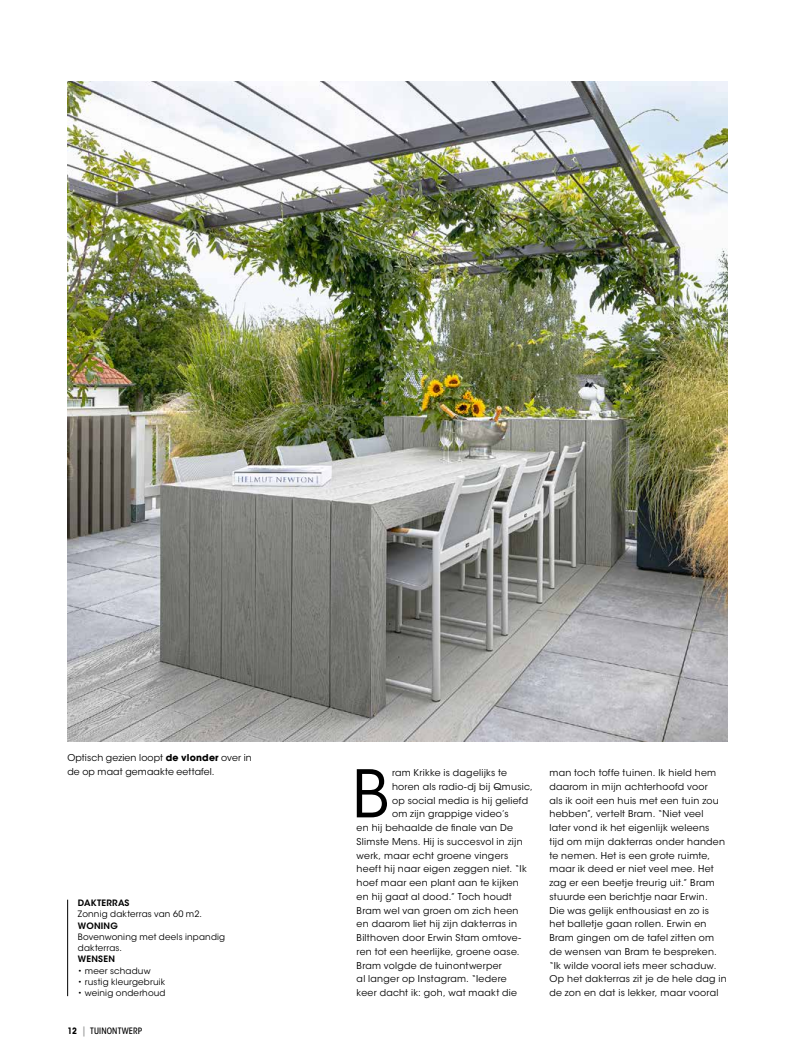
<style>
.page{position:relative;width:808px;height:1063px;background:#fff}
.page>*{position:absolute;margin:0;border:0;box-sizing:border-box;transform-origin:0 0}
.t1{font:65.12px "ITC Avant Garde Std";color:#000}
.t2{font:9.38px/13.8px "ITC Avant Garde Std";letter-spacing:.03em;color:#000}
.t3{font:8.75px/11.2px "ITC Avant Garde Std";letter-spacing:.02em;color:#000}
.t4{font:600 8.75px "ITC Avant Garde Std";letter-spacing:.03em;color:#000}
.t5{font:500 condensed 8.75px "ITC Avant Garde Std";letter-spacing:.015em;color:#000}
.s1{font-weight:700}
.s2{font-weight:700;font-style:italic;color:#9c9d9d}
</style>
<div class="page">
<hr style="left:67px;top:900px;width:1px;height:96px;background:#000">
<img style="left:67px;top:81px;width:660px;height:660px">
<p class="t2" style="left:67px;top:751px;width:186px">Optisch gezien loopt <span class="s1">de vlonder</span> over in de op maat gemaakte eettafel.</p>
<p class="t4" style="left:78px;top:897px;width:53px">DAKTERRAS</p>
<p class="t3" style="left:78px;top:909px;width:126px">Zonnig dakterras van 60 m2.</p>
<p class="t4" style="left:78px;top:920px;width:41px">WONING</p>
<p class="t3" style="left:78px;top:931px;width:149px">Bovenwoning met deels inpandig dakterras.</p>
<p class="t4" style="left:78px;top:954px;width:39px">WENSEN</p>
<p class="t3" style="left:78px;top:965px;width:74px">• meer schaduw</p>
<p class="t3" style="left:78px;top:976px;width:89px">• rustig kleurgebruik</p>
<p class="t3" style="left:78px;top:987px;width:89px">• weinig onderhoud</p>
<p class="t5" style="left:67px;top:1025px;width:76px"><span class="s1">12</span> <span class="s2">|</span> TUINONTWERP</p>
<h1 class="t1" style="left:352px;top:754px;width:39px">B</h1>
<p class="t2" style="left:392px;top:766px;width:117px">ram Krikke is dagelijks te</p>
<p class="t2" style="left:392px;top:780px;width:142px">horen als radio-dj bij Qmusic,</p>
<p class="t2" style="left:392px;top:793px;width:138px">op social media is hij geliefd</p>
<p class="t2" style="left:392px;top:807px;width:118px">om zijn grappige video’s</p>
<p class="t2" style="left:357px;top:821px;width:158px">en hij behaalde de finale van De</p>
<p class="t2" style="left:357px;top:835px;width:167px">Slimste Mens. Hij is succesvol in zijn</p>
<p class="t2" style="left:357px;top:848px;width:153px">werk, maar echt groene vingers</p>
<p class="t2" style="left:357px;top:862px;width:172px">heeft hij naar eigen zeggen niet. “Ik</p>
<p class="t2" style="left:357px;top:876px;width:164px">hoef maar een plant aan te kijken</p>
<p class="t2" style="left:357px;top:890px;width:157px">en hij gaat al dood.” Toch houdt</p>
<p class="t2" style="left:357px;top:904px;width:163px">Bram wel van groen om zich heen</p>
<p class="t2" style="left:357px;top:917px;width:162px">en daarom liet hij zijn dakterras in</p>
<p class="t2" style="left:357px;top:931px;width:166px">Bilthoven door Erwin Stam omtove-</p>
<p class="t2" style="left:357px;top:945px;width:164px">ren tot een heerlijke, groene oase.</p>
<p class="t2" style="left:357px;top:959px;width:147px">Bram volgde de tuinontwerper</p>
<p class="t2" style="left:357px;top:972px;width:151px">al langer op Instagram. “Iedere</p>
<p class="t2" style="left:357px;top:986px;width:162px">keer dacht ik: goh, wat maakt die</p>
<p class="t2" style="left:549px;top:766px;width:179px">man toch toffe tuinen. Ik hield hem daarom in mijn achterhoofd voor<br>als ik ooit een huis met een tuin zou hebben”, vertelt Bram. “Niet veel later vond ik het eigenlijk weleens<br>tijd om mijn dakterras onder handen te nemen. Het is een grote ruimte, maar ik deed er niet veel mee. Het zag er een beetje treurig uit.” Bram stuurde een berichtje naar Erwin.<br>Die was gelijk enthousiast en zo is<br>het balletje gaan rollen. Erwin en Bram gingen om de tafel zitten om de wensen van Bram te bespreken. “Ik wilde vooral iets meer schaduw.<br>Op het dakterras zit je de hele dag in de zon en dat is lekker, maar vooral</p>
</div>
